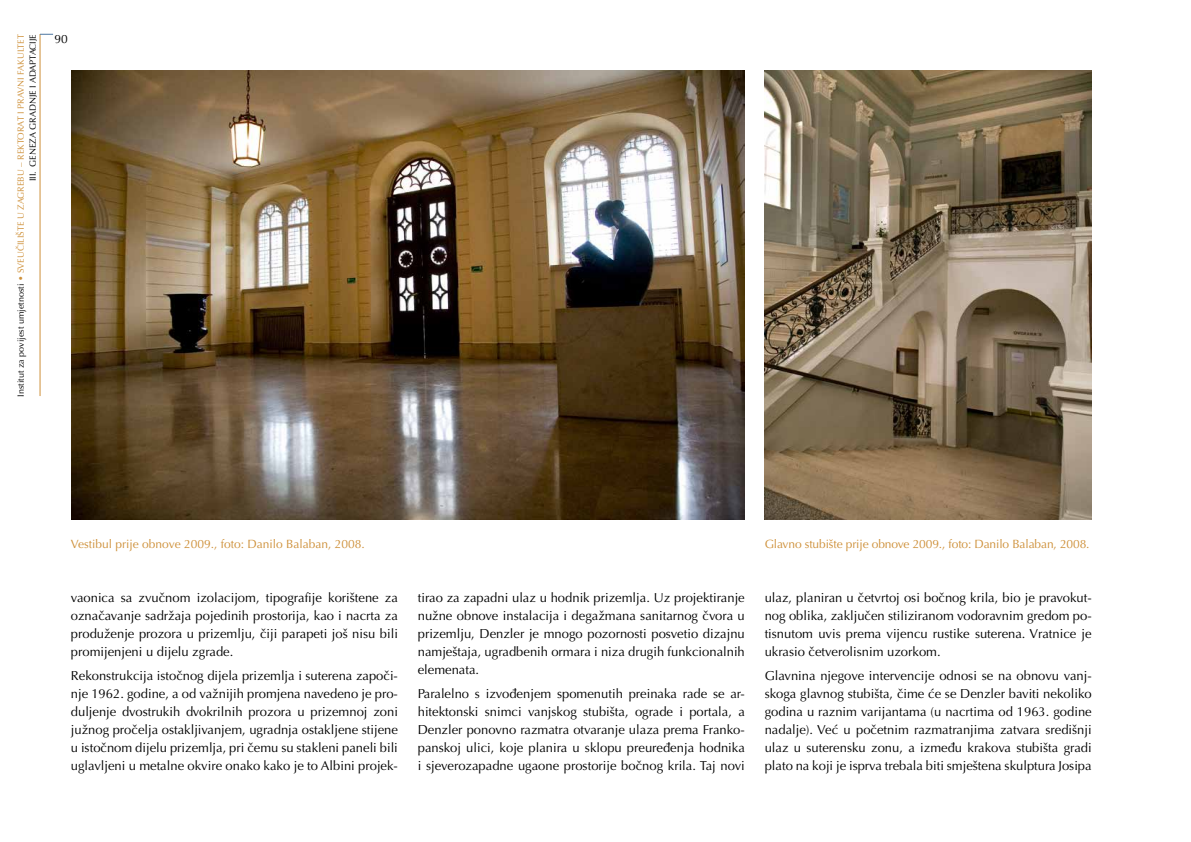
<style>
.page{position:relative;width:1191px;height:842px;background:#fff}
.page>*{position:absolute;margin:0;border:0;box-sizing:border-box;transform-origin:0 0}
.t1{font:13px/18px "Optima LT Pro";color:#000;text-align:justify}
.t2{font:12px "Optima LT Pro";letter-spacing:-.01em;color:#ce9039}
.t3{font:12px "Optima LT Pro";color:#000}
.t4{font:9px/11.8px "Optima LT Pro";color:#000;text-align:right}
.s1{color:#ce9039}
</style>
<div class="page">
<hr style="left:40px;top:34px;width:1px;height:362px;background:#ce9039">
<svg style="left:40px;top:34px;width:13px;height:1px"></svg>
<img style="left:764px;top:71px;width:327px;height:448px">
<img style="left:72px;top:71px;width:673px;height:448px">
<p class="t4" style="left:15px;top:397px;width:364px;rotate:-90deg">Institut za povijest umjetnosti <span class="s1">• SVEUČILIŠTE U ZAGREBU – REKTORAT I PRAVNI FAKULTET<br></span>III. GENEZA GRADNJE I ADAPTACIJE</p>
<p class="t3" style="left:54px;top:31px;width:15px">90</p>
<p class="t2" style="left:71px;top:536px;width:295px">Vestibul prije obnove 2009., foto: Danilo Balaban, 2008.</p>
<p class="t2" style="left:764px;top:536px;width:326px">Glavno stubište prije obnove 2009., foto: Danilo Balaban, 2008.</p>
<p class="t1" style="left:71px;top:589px;width:328px">vaonica sa zvučnom izolacijom, tipografije korištene za označavanje sadržaja pojedinih prostorija, kao i nacrta za produženje prozora u prizemlju, čiji parapeti još nisu bili promijenjeni u dijelu zgrade.</p>
<p class="t1" style="left:71px;top:666px;width:328px">Rekonstrukcija istočnog dijela prizemlja i suterena započi&shy;nje 1962. godine, a od važnijih promjena navedeno je pro&shy;duljenje dvostrukih dvokrilnih prozora u prizemnoj zoni južnog pročelja ostakljivanjem, ugradnja ostakljene stijene u istočnom dijelu prizemlja, pri čemu su stakleni paneli bili uglavljeni u metalne okvire onako kako je to Albini projek-</p>
<p class="t1" style="left:418px;top:589px;width:328px">tirao za zapadni ulaz u hodnik prizemlja. Uz projektiranje nužne obnove instalacija i degažmana sanitarnog čvora u prizemlju, Denzler je mnogo pozornosti posvetio dizajnu namještaja, ugradbenih ormara i niza drugih funkcionalnih elemenata.</p>
<p class="t1" style="left:418px;top:684px;width:328px">Paralelno s izvođenjem spomenutih preinaka rade se ar&shy;hitektonski snimci vanjskog stubišta, ograde i portala, a Denzler ponovno razmatra otvaranje ulaza prema Franko&shy;panskoj ulici, koje planira u sklopu preuređenja hodnika i sjeverozapadne ugaone prostorije bočnog krila. Taj novi</p>
<p class="t1" style="left:764px;top:589px;width:328px">ulaz, planiran u četvrtoj osi bočnog krila, bio je pravokut&shy;nog oblika, zaključen stiliziranom vodoravnim gredom po&shy;tisnutom uvis prema vijencu rustike suterena. Vratnice je ukrasio četverolisnim uzorkom.</p>
<p class="t1" style="left:764px;top:666px;width:328px">Glavnina njegove intervencije odnosi se na obnovu vanj&shy;skoga glavnog stubišta, čime će se Denzler baviti nekoliko godina u raznim varijantama (u nacrtima od 1963. godine nadalje). Već u početnim razmatranjima zatvara središnji ulaz u suterensku zonu, a između krakova stubišta gradi plato na koji je isprva trebala biti smještena skulptura Josipa</p>
</div>
